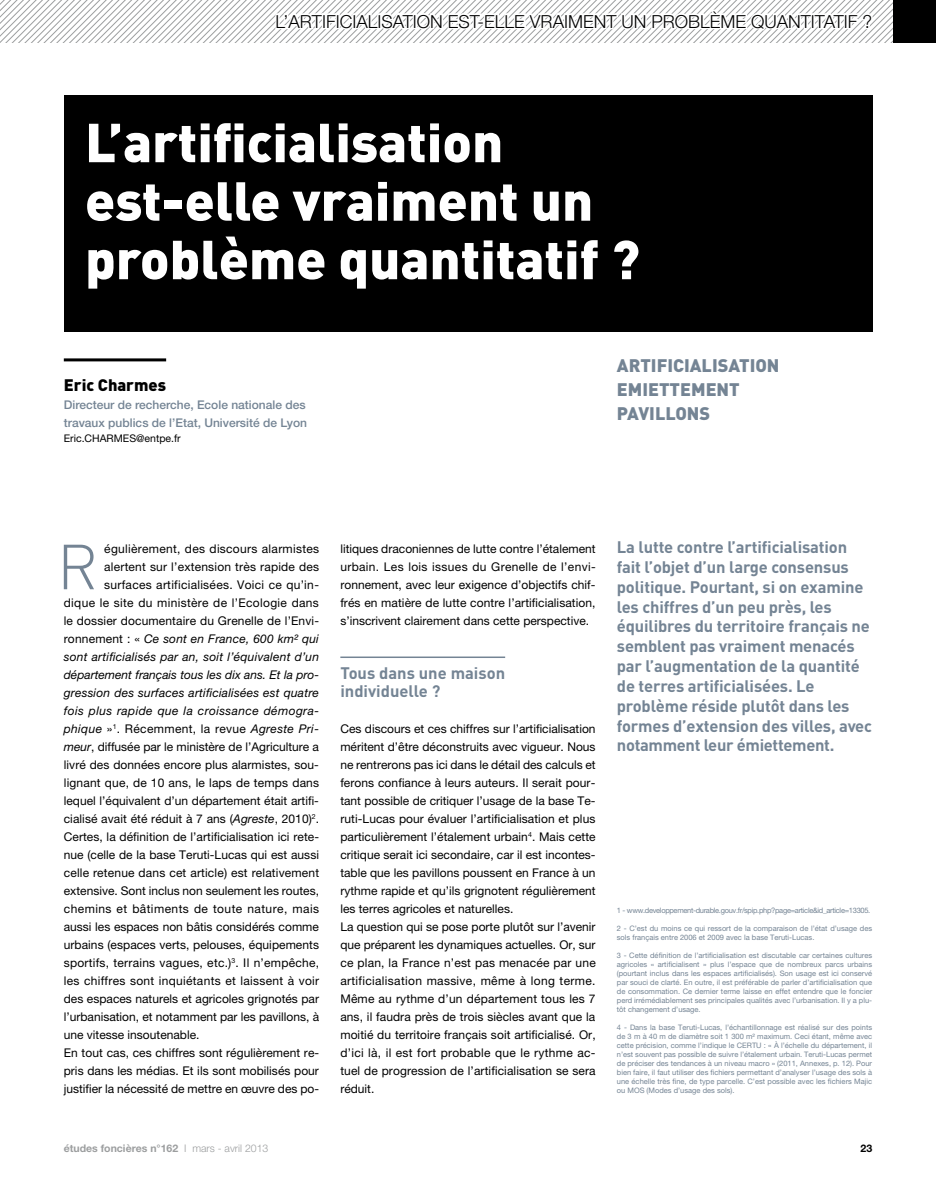
<style>
.page{position:relative;width:936px;height:1191px;background:#fff}
.page>*{position:absolute;margin:0;border:0;box-sizing:border-box;transform-origin:0 0}
.t1{font:300 62.55px "DIN";color:#748494}
.t2{font:900 54px/58.5px "DIN";color:#fff}
.t3{font:300 18px "Helvetica Neue LT Pro";color:#000}
.t4{font:900 18px/24px "DIN";color:#748494;text-align:justify}
.t5{font:700 16.5px/19.8px "DIN";letter-spacing:-.01em;color:#748494}
.t6{font:900 16.5px "DIN";color:#000}
.t7{font:12px/18px "Helvetica Neue LT Pro";letter-spacing:.005em;color:#000;text-align:justify}
.t8{font:italic 12px "Helvetica Neue LT Pro";letter-spacing:.015em;color:#000}
.t9{font:12px "Helvetica Neue LT Pro";letter-spacing:.025em;color:#000}
.t10{font:500 12px/18px "Helvetica Neue LT Pro";color:#748494}
.t11{font:italic 12px "Helvetica Neue LT Pro";letter-spacing:.035em;color:#000}
.t12{font:12px "Helvetica Neue LT Pro";letter-spacing:.03em;color:#000}
.t13{font:12px "Helvetica Neue LT Pro";letter-spacing:.035em;color:#000}
.t14{font:700 10.5px "Helvetica Neue LT Pro";color:#9c9e9f}
.t15{font:10.5px "Helvetica Neue LT Pro";color:#000}
.t16{font:700 10.5px "Helvetica Neue LT Pro";color:#000}
.t17{font:7.5px/9px "Helvetica Neue LT Pro";color:#748494;text-align:justify}
.t18{font:7.5px "Helvetica Neue LT Pro";letter-spacing:-.04em;color:#748494}
.s1{font-style:normal}
.s2{font-style:italic}
.s3{font-weight:300}
</style>
<div class="page">
<hr style="left:340px;top:656px;width:165px;height:2px;background:#748494">
<div style="left:64px;top:96px;width:808px;height:236px;background:#000"></div>
<hr style="left:64px;top:358px;width:102px;height:3px;background:#000">
<svg style="left:0;top:0;width:935px;height:147px"></svg>
<h3 class="t3" style="left:275px;top:10px;width:23px">L’ARTIFICIALISATIO</h3>
<h3 class="t3" style="left:430px;top:10px;width:65px">N EST-ELLE</h3>
<h3 class="t3" style="left:530px;top:10px;width:12px">VRAIME</h3>
<h3 class="t3" style="left:593px;top:10px;width:71px">NT UN PROBL</h3>
<h3 class="t3" style="left:709px;top:10px;width:101px">ÈME QUANTITATIF</h3>
<h3 class="t3" style="left:862px;top:10px;width:11px">?</h3>
<h2 class="t2" style="left:85px;top:110px;width:556px">L’artificialisation est-elle vraiment un problème quantitatif ?</h2>
<h3 class="t6" style="left:64px;top:374px;width:104px">Eric Charmes</h3>
<p class="t10" style="left:64px;top:396px;width:245px">Directeur de recherche, Ecole nationale des travaux publics de l’Etat, Université de Lyon</p>
<p class="t15" style="left:64px;top:432px;width:118px">Eric.CHARMES@entpe.fr</p>
<h3 class="t4" style="left:617px;top:353px;width:23px">Artificialisation Emiettement Pavillons</h3>
<h1 class="t1" style="left:57px;top:528px;width:43px">R</h1>
<p class="t9" style="left:104px;top:542px;width:216px">égulièrement, des discours alarmistes</p>
<p class="t7" style="left:104px;top:558px;width:216px">alertent sur l’extension très rapide des</p>
<p class="t9" style="left:104px;top:578px;width:216px">surfaces artificialisées. Voici ce qu’in-</p>
<p class="t9" style="left:64px;top:596px;width:256px">dique le site du ministère de l’Ecologie dans</p>
<p class="t7" style="left:64px;top:612px;width:257px">le dossier documentaire du Grenelle de l’Envi-</p>
<p class="t8" style="left:64px;top:632px;width:256px"><span class="s1">ronnement : «</span> Ce sont en France, 600 km² qui</p>
<p class="t8" style="left:64px;top:650px;width:257px">sont artificialisés par an, soit l’équivalent d’un</p>
<p class="t8" style="left:64px;top:668px;width:257px">département français tous les dix ans. Et la pro-</p>
<p class="t8" style="left:64px;top:686px;width:257px">gression des surfaces artificialisées est quatre</p>
<p class="t11" style="left:64px;top:704px;width:257px">fois plus rapide que la croissance démogra-</p>
<p class="t12" style="left:64px;top:722px;width:257px"><span class="s2">phique</span> »<sup>1</sup>. Récemment, la revue <span class="s2">Agreste Pri-</span></p>
<p class="t7" style="left:64px;top:738px;width:257px"><span class="s2">meur</span>, diffusée par le ministère de l’Agriculture a</p>
<p class="t7" style="left:64px;top:756px;width:256px">livré des données encore plus alarmistes, sou-</p>
<p class="t7" style="left:64px;top:774px;width:257px">lignant que, de 10 ans, le laps de temps dans</p>
<p class="t7" style="left:64px;top:792px;width:256px">lequel l’équivalent d’un département était artifi-</p>
<p class="t7" style="left:64px;top:810px;width:257px">cialisé avait été réduit à 7 ans (<span class="s2">Agreste</span>, 2010)<sup>2</sup>.</p>
<p class="t7" style="left:64px;top:828px;width:257px">Certes, la définition de l’artificialisation ici rete-</p>
<p class="t7" style="left:64px;top:846px;width:257px">nue (celle de la base Teruti-Lucas qui est aussi</p>
<p class="t7" style="left:64px;top:864px;width:257px">celle retenue dans cet article) est relativement</p>
<p class="t7" style="left:64px;top:882px;width:257px">extensive. Sont inclus non seulement les routes,</p>
<p class="t13" style="left:64px;top:902px;width:257px">chemins et bâtiments de toute nature, mais</p>
<p class="t7" style="left:64px;top:918px;width:256px">aussi les espaces non bâtis considérés comme</p>
<p class="t7" style="left:64px;top:936px;width:257px">urbains (espaces verts, pelouses, équipements</p>
<p class="t7" style="left:64px;top:954px;width:257px">sportifs, terrains vagues, etc.)<sup>3</sup>. Il n’empêche,</p>
<p class="t9" style="left:64px;top:974px;width:257px">les chiffres sont inquiétants et laissent à voir</p>
<p class="t7" style="left:64px;top:990px;width:257px">des espaces naturels et agricoles grignotés par</p>
<p class="t7" style="left:64px;top:1008px;width:257px">l’urbanisation, et notamment par les pavillons, à</p>
<p class="t7" style="left:64px;top:1026px;width:137px">une vitesse insoutenable.</p>
<p class="t7" style="left:64px;top:1044px;width:257px">En tout cas, ces chiffres sont régulièrement re-</p>
<p class="t7" style="left:64px;top:1062px;width:256px">pris dans les médias. Et ils sont mobilisés pour</p>
<p class="t7" style="left:64px;top:1080px;width:257px">justifier la nécessité de mettre en œuvre des po-</p>
<p class="t7" style="left:340px;top:540px;width:257px">litiques draconiennes de lutte contre l’étalement urbain. Les lois issues du Grenelle de l’envi&shy;ronnement, avec leur exigence d’objectifs chif&shy;frés en matière de lutte contre l’artificialisation, s’inscrivent clairement dans cette perspective.</p>
<h3 class="t5" style="left:340px;top:663px;width:166px;line-height:18px">Tous dans une maison individuelle ?</h3>
<p class="t7" style="left:340px;top:720px;width:257px;text-align:left">Ces discours et ces chiffres sur l’artificialisation méritent d’être déconstruits avec vigueur. Nous ne rentrerons pas ici dans le détail des calculs et ferons confiance à leurs auteurs. Il serait pour&shy;tant possible de critiquer l’usage de la base Te&shy;ruti-Lucas pour évaluer l’artificialisation et plus particulièrement l’étalement urbain<sup>4</sup>. Mais cette critique serait ici secondaire, car il est incontes&shy;table que les pavillons poussent en France à un rythme rapide et qu’ils grignotent régulièrement les terres agricoles et naturelles.<br>La question qui se pose porte plutôt sur l’avenir que préparent les dynamiques actuelles. Or, sur ce plan, la France n’est pas menacée par une artificialisation massive, même à long terme.<br>Même au rythme d’un département tous les 7 ans, il faudra près de trois siècles avant que la moitié du territoire français soit artificialisé. Or, d’ici là, il est fort probable que le rythme ac&shy;tuel de progression de l’artificialisation se sera réduit.</p>
<p class="t5" style="left:617px;top:536px;width:256px">La lutte contre l’artificialisation fait l’objet d’un large consensus politique. Pourtant, si on examine les chiffres d’un peu près, les équilibres du territoire français ne semblent pas vraiment menacés par l’augmentation de la quantité de terres artificialisées. Le problème réside plutôt dans les formes d’extension des villes, avec notamment leur émiettement.</p>
<p class="t18" style="left:617px;top:905px;width:255px">1 - www.developpement-durable.gouv.fr/spip.php?page=article&amp;id_article=13305.</p>
<p class="t17" style="left:617px;top:923px;width:257px">2 - C’est du moins ce qui ressort de la comparaison de l’état d’usage des sols français entre 2006 et 2009 avec la base Teruti-Lucas.</p>
<p class="t17" style="left:617px;top:950px;width:257px">3 - Cette définition de l’artificialisation est discutable car certaines cultures agricoles « artificialisent » plus l’espace que de nombreux parcs urbains (pourtant inclus dans les espaces artificialisés). Son usage est ici conservé par souci de clarté. En outre, il est préférable de parler d’artificialisation que de consommation. Ce dernier terme laisse en effet entendre que le foncier perd irrémédiablement ses principales qualités avec l’urbanisation. Il y a plu&shy;tôt changement d’usage.</p>
<p class="t17" style="left:617px;top:1022px;width:257px">4 - Dans la base Teruti-Lucas, l’échantillonnage est réalisé sur des points de 3 m à 40 m de diamètre soit 1 300 m² maximum. Ceci étant, même avec cette précision, comme l’indique le CERTU : « À l’échelle du département, il n’est souvent pas possible de suivre l’étalement urbain. Teruti-Lucas permet de préciser des tendances à un niveau macro » (2011, Annexes, p. 12). Pour bien faire, il faut utiliser des fichiers permettant d’analyser l’usage des sols à une échelle très fine, de type parcelle. C’est possible avec les fichiers Majic ou MOS (Modes d’usage des sols).</p>
<p class="t14" style="left:64px;top:1141px;width:206px">études foncières n°162 <span class="s3">I MARS - AVRIL 2013</span></p>
<p class="t16" style="left:860px;top:1142px;width:13px">23</p>
</div>
